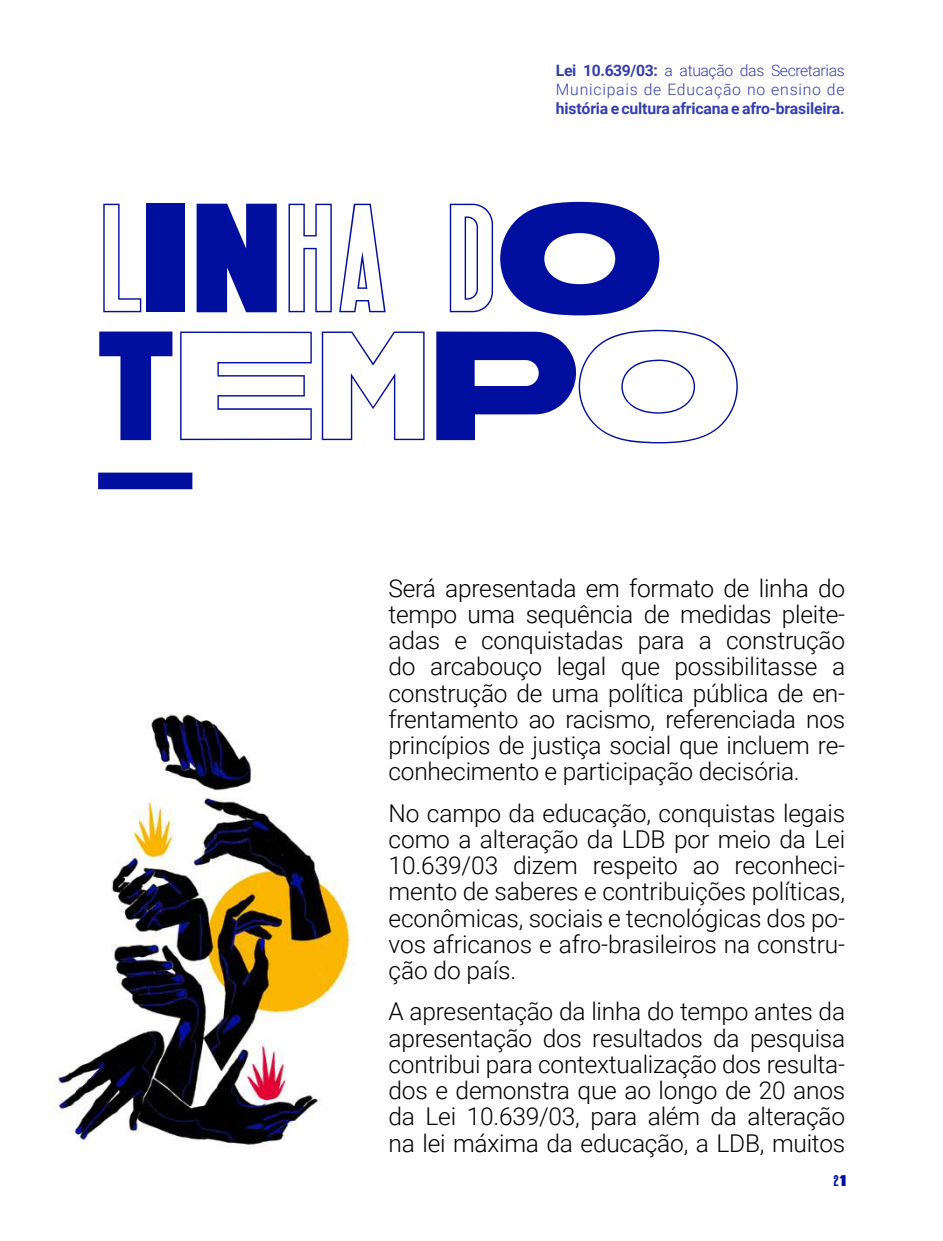
<style>
.page{position:relative;width:943px;height:1241px;background:#fff}
.page>*{position:absolute;margin:0;border:0;box-sizing:border-box;transform-origin:0 0}
.t1{font:175px/127.8px "Straight Forward";color:#000f9e}
.t2{font:300 24.5px/26.2px "Roboto";letter-spacing:-.01em;color:#000;text-align:justify}
.t3{font:17.5px "Straight Forward";color:#000f9e}
.t4{font:300 15.75px/18.9px "Roboto";letter-spacing:.05em;color:#333fb1}
.t5{font:700 15.75px "Roboto";letter-spacing:-.01em;color:#333fb1}
.s1{font-weight:700}
</style>
<div class="page">
<img style="left:48px;top:713px;width:308px;height:435px">
<div style="left:98px;top:472px;width:94px;height:17px;background:#000f9e"></div>
<p class="t4" style="left:556px;top:61px;width:290px"><span class="s1">Lei 10.639/03:</span> a atuação das Secretarias<br>Municipais de Educação no ensino de</p>
<p class="t5" style="left:556px;top:98px;width:290px">história e cultura africana e afro-brasileira.</p>
<h1 class="t1" style="left:97px;top:195px;width:643px">LINHA DO<br>TEMPO</h1>
<p class="t2" style="left:388px;top:574px;width:458px">Será apresentada em formato de linha do tempo uma sequência de medidas pleite&shy;adas e conquistadas para a construção do arcabouço legal que possibilitasse a construção de uma política pública de en&shy;frentamento ao racismo, referenciada nos princípios de justiça social que incluem re&shy;conhecimento e participação decisória.</p>
<p class="t2" style="left:388px;top:798px;width:458px">No campo da educação, conquistas legais como a alteração da LDB por meio da Lei 10.639/03 dizem respeito ao reconheci&shy;mento de saberes e contribuições políticas, econômicas, sociais e tecnológicas dos po&shy;vos africanos e afro-brasileiros na constru&shy;ção do país.</p>
<p class="t2" style="left:388px;top:997px;width:458px">A apresentação da linha do tempo antes da apresentação dos resultados da pesquisa contribui para contextualização dos resulta&shy;dos e demonstra que ao longo de 20 anos da Lei 10.639/03, para além da alteração na lei máxima da educação, a LDB, muitos</p>
<p class="t3" style="left:833px;top:1171px;width:14px">21</p>
</div>
